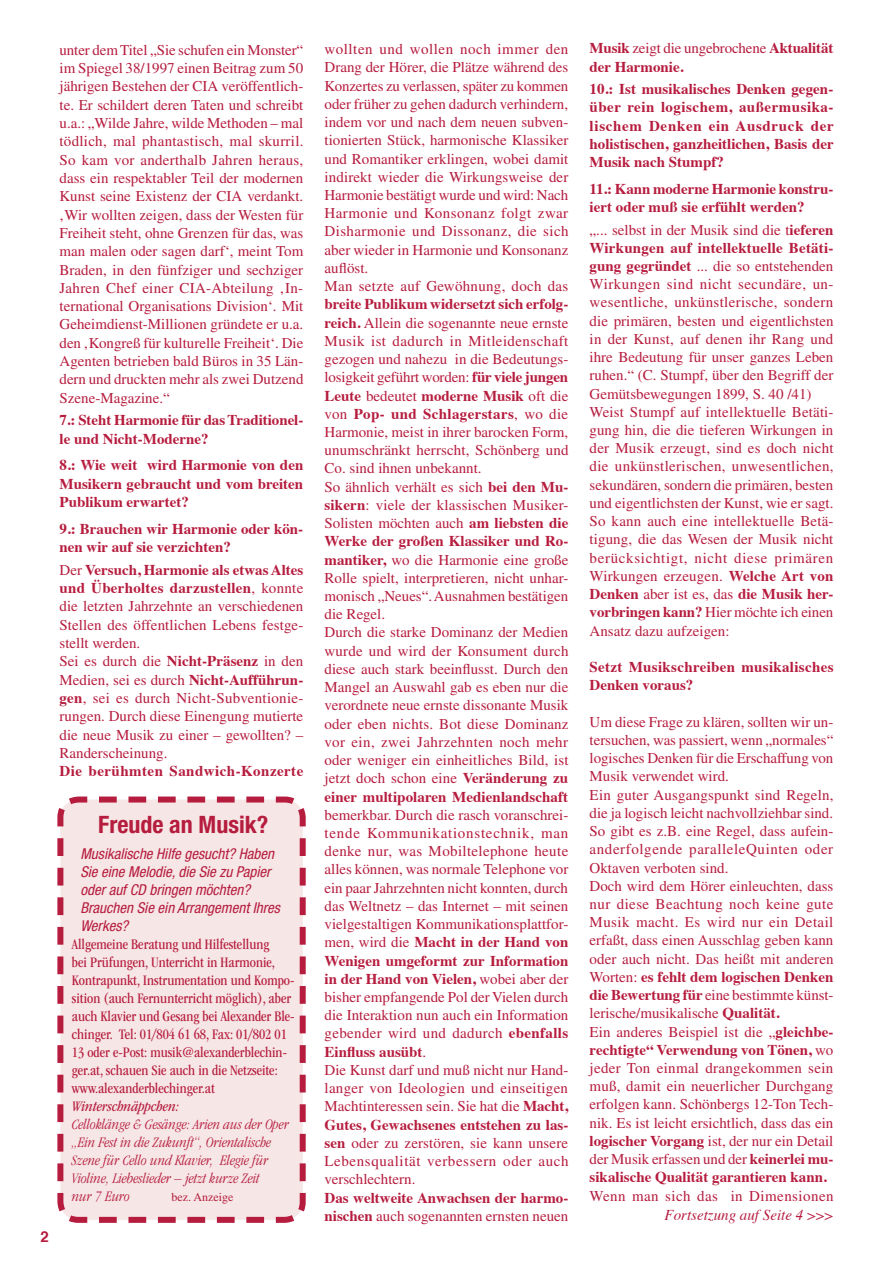
<style>
.page{position:relative;width:893px;height:1263px;background:#fff}
.page>*{position:absolute;margin:0;border:0;box-sizing:border-box;transform-origin:0 0}
.t1{font:700 condensed 24px "Helvetica Neue LT Std";color:#b61c3e}
.t2{font:15px/18.1px "Times";color:#b61c3e}
.t3{font:700 15px/18.3px "Times";color:#b61c3e}
.t4{font:condensed 15px/18px "ITC Garamond Std";color:#b61c3e}
.t5{font:italic 300 condensed 15px/18px "ITC Garamond Std";color:#b61c3e}
.t6{font:italic condensed 15px/18px "Helvetica Neue LT Std";color:#b61c3e}
.t7{font:700 15px/18.1px "Times";letter-spacing:.02em;color:#b61c3e}
.t8{font:700 15px "Times";letter-spacing:.03em;color:#b61c3e}
.t9{font:15px "Times";letter-spacing:.03em;color:#b61c3e}
.t10{font:italic 15px "Times";color:#b61c3e}
.t11{font:italic condensed 15px "ITC Garamond Std";color:#b61c3e}
.t12{font:700 15px "Helvetica";color:#b61c3e}
.t13{font:12px "Times";color:#b61c3e}
.s1{font-weight:700}
.s2{font-weight:400}
.s3{font-style:normal}
</style>
<div class="page">
<svg style="left:57px;top:796px;width:249px;height:427px;background:#f3ddde"></svg>
<p class="t2" style="left:60px;top:40px;width:246px;text-align:justify">unter dem Titel „Sie schufen ein Monster“ im Spiegel 38/1997 einen Beitrag zum 50 jährigen Bestehen der CIA veröffentlich&shy;te. Er schildert deren Taten und schreibt u.a.: „Wilde Jahre, wilde Methoden – mal tödlich, mal phantastisch, mal skurril.<br>So kam vor anderthalb Jahren heraus, dass ein respektabler Teil der modernen Kunst seine Existenz der CIA verdankt. ‚Wir wollten zeigen, dass der Westen für Freiheit steht, ohne Grenzen für das, was man malen oder sagen darf‘, meint Tom Braden, in den fünfziger und sechziger Jahren Chef einer CIA-Abteilung ‚In&shy;ternational Organisations Division‘. Mit Geheimdienst-Millionen gründete er u.a. den ‚Kongreß für kulturelle Freiheit‘. Die Agenten betrieben bald Büros in 35 Län&shy;dern und druckten mehr als zwei Dutzend Szene-Magazine.“</p>
<p class="t3" style="left:60px;top:409px;width:245px">7.: Steht Harmonie für das Traditionel&shy;le und Nicht-Moderne?</p>
<p class="t3" style="left:60px;top:455px;width:245px;text-align:justify">8.: Wie weit wird Harmonie von den Musikern gebraucht und vom breiten Publikum erwartet?</p>
<p class="t3" style="left:60px;top:518px;width:245px">9.: Brauchen wir Harmonie oder kön&shy;nen wir auf sie verzichten?</p>
<p class="t2" style="left:60px;top:560px;width:245px">Der <span class="s1">Versuch, Harmonie als etwas Altes und Überholtes darzustellen</span>, konnte die letzten Jahrzehnte an verschiedenen Stellen des öffentlichen Lebens festge&shy;stellt werden.<br>Sei es durch die <span class="s1">Nicht-Präsenz</span> in den Medien, sei es durch <span class="s1">Nicht-Aufführun&shy;gen</span>, sei es durch Nicht-Subventionie&shy;rungen. Durch diese Einengung mutierte die neue Musik zu einer – gewollten? – Randerscheinung.</p>
<p class="t8" style="left:60px;top:757px;width:245px">Die berühmten Sandwich-Konzerte</p>
<p class="t12" style="left:41px;top:1225px;width:10px">2</p>
<h1 class="t1" style="left:98px;top:810px;width:172px">Freude an Musik?</h1>
<p class="t6" style="left:80px;top:845px;width:201px">Musikalische Hilfe gesucht? Haben<br>Sie eine Melodie, die Sie zu Papier oder auf CD bringen möchten?<br>Brauchen Sie ein Arrangement Ihres<br>Werkes?</p>
<p class="t4" style="left:72px;top:936px;width:224px">Allgemeine Beratung und Hilfestellung<br>bei Prüfungen, Unterricht in Harmonie, Kontrapunkt, Instrumentation und Kompo&shy;sition (auch Fernunterricht möglich), aber auch Klavier und Gesang bei Alexander Ble&shy;chinger. Tel: 01/804 61 68, Fax: 01/802 01<br>13 oder e-Post: musik@alexanderblechin&shy;ger.at, schauen Sie auch in die Netzseite: www.alexanderblechinger.at</p>
<p class="t11" style="left:72px;top:1098px;width:109px">Winterschnäppchen:</p>
<p class="t5" style="left:72px;top:1116px;width:219px">Celloklänge &amp; Gesänge: Arien aus der Oper „Ein Fest in die Zukunft“, Orientalische Szene für Cello und Klavier, Elegie für Violine, Liebeslieder – jetzt kurze Zeit<br>nur 7 Euro</p>
<p class="t13" style="left:171px;top:1190px;width:63px">bez. Anzeige</p>
<p class="t2" style="left:325px;top:40px;width:245px">wollten und wollen noch immer den Drang der Hörer, die Plätze während des Konzertes zu verlassen, später zu kommen oder früher zu gehen dadurch verhindern, indem vor und nach dem neuen subven&shy;tionierten Stück, harmonische Klassiker und Romantiker erklingen, wobei damit indirekt wieder die Wirkungsweise der Harmonie bestätigt wurde und wird: Nach Harmonie und Konsonanz folgt zwar Disharmonie und Dissonanz, die sich aber wieder in Harmonie und Konsonanz auflöst.<br>Man setzte auf Gewöhnung, doch das</p>
<p class="t2" style="left:325px;top:295px;width:245px"><span class="s1">breite Publikum widersetzt sich erfolg&shy;reich.</span> Allein die sogenannte neue ernste Musik ist dadurch in Mitleidenschaft gezogen und nahezu in die Bedeutungs&shy;losigkeit geführt worden: <span class="s1">für viele jungen Leute</span> bedeutet <span class="s1">moderne Musik</span> oft die von <span class="s1">Pop- und Schlagerstars</span>, wo die Harmonie, meist in ihrer barocken Form, unumschränkt herrscht, Schönberg und Co. sind ihnen unbekannt.<br>So ähnlich verhält es sich <span class="s1">bei den Mu&shy;sikern</span>: viele der klassischen Musiker-Solisten möchten auch <span class="s1">am liebsten die Werke der großen Klassiker und Ro&shy;mantiker,</span> wo die Harmonie eine große Rolle spielt, interpretieren, nicht unhar&shy;monisch „Neues“. Ausnahmen bestätigen die Regel.<br>Durch die starke Dominanz der Medien wurde und wird der Konsument durch diese auch stark beeinflusst. Durch den Mangel an Auswahl gab es eben nur die verordnete neue ernste dissonante Musik oder eben nichts. Bot diese Dominanz vor ein, zwei Jahrzehnten noch mehr oder weniger ein einheitliches Bild, ist jetzt doch schon eine <span class="s1">Veränderung zu einer multipolaren Medienlandschaft</span></p>
<p class="t2" style="left:325px;top:805px;width:245px">bemerkbar. Durch die rasch voranschrei&shy;tende Kommunikationstechnik, man denke nur, was Mobiltelephone heute alles können, was normale Telephone vor ein paar Jahrzehnten nicht konnten, durch das Weltnetz – das Internet – mit seinen vielgestaltigen Kommunikationsplattfor&shy;men, wird die <span class="s1">Macht in der Hand von Wenigen umgeformt zur Information in der Hand von Vielen,</span> wobei aber der bisher empfangende Pol der Vielen durch die Interaktion nun auch ein Information gebender wird und dadurch <span class="s1">ebenfalls Einfluss ausübt</span>.<br>Die Kunst darf und muß nicht nur Hand&shy;langer von Ideologien und einseitigen Machtinteressen sein. Sie hat die <span class="s1">Macht, Gutes, Gewachsenes entstehen zu las&shy;sen</span> oder zu zerstören, sie kann unsere Lebensqualität verbessern oder auch verschlechtern.</p>
<p class="t3" style="left:325px;top:1187px;width:245px">Das weltweite Anwachsen der harmo&shy;nischen <span class="s2">auch sogenannten ernsten neuen</span></p>
<p class="t3" style="left:590px;top:38px;width:245px">Musik <span class="s2">zeigt die ungebrochene</span> Aktualität der Harmonie.</p>
<p class="t3" style="left:590px;top:78px;width:246px;text-align:justify">10.: Ist musikalisches Denken gegen&shy;über rein logischem, außermusika&shy;lischem Denken ein Ausdruck der holistischen, ganzheitlichen, Basis der Musik nach Stumpf?</p>
<p class="t3" style="left:590px;top:178px;width:245px">11.: Kann moderne Harmonie konstru&shy;iert oder muß sie erfühlt werden?</p>
<p class="t2" style="left:590px;top:220px;width:245px">„... selbst in der Musik sind die t<span class="s1">ieferen Wirkungen auf intellektuelle Betäti&shy;gung gegründet</span> ... die so entstehenden Wirkungen sind nicht secundäre, un&shy;wesentliche, unkünstlerische, sondern die primären, besten und eigentlichsten in der Kunst, auf denen ihr Rang und ihre Bedeutung für unser ganzes Leben ruhen.“ (C. Stumpf, über den Begriff der Gemütsbewegungen 1899, S. 40 /41)<br>Weist Stumpf auf intellektuelle Betäti&shy;gung hin, die die tieferen Wirkungen in der Musik erzeugt, sind es doch nicht die unkünstlerischen, unwesentlichen, sekundären, sondern die primären, besten und eigentlichsten der Kunst, wie er sagt.<br>So kann auch eine intellektuelle Betä&shy;tigung, die das Wesen der Musik nicht berücksichtigt, nicht diese primären Wirkungen erzeugen. <span class="s1">Welche Art von Denken</span> aber ist es, das <span class="s1">die Musik her&shy;vorbringen kann?</span> Hier möchte ich einen Ansatz dazu aufzeigen:</p>
<p class="t7" style="left:590px;top:656px;width:245px">Setzt Musikschreiben musikalisches<br>Denken voraus?</p>
<p class="t2" style="left:590px;top:712px;width:245px">Um diese Frage zu klären, sollten wir un&shy;tersuchen, was passiert, wenn „normales“ logisches Denken für die Erschaffung von Musik verwendet wird.<br>Ein guter Ausgangspunkt sind Regeln, die ja logisch leicht nachvollziehbar sind.<br>So gibt es z.B. eine Regel, dass aufein&shy;anderfolgende paralleleQuinten oder Oktaven verboten sind.<br>Doch wird dem Hörer einleuchten, dass nur diese Beachtung noch keine gute Musik macht. Es wird nur ein Detail erfaßt, dass einen Ausschlag geben kann oder auch nicht. Das heißt mit anderen Worten: <span class="s1">es fehlt dem logischen Denken die Bewertung für</span> eine bestimmte künst&shy;lerische/musikalische <span class="s1">Qualität.<br></span>Ein anderes Beispiel ist die „<span class="s1">gleichbe&shy;rechtigte“ Verwendung von Tönen,</span> wo jeder Ton einmal drangekommen sein muß, damit ein neuerlicher Durchgang erfolgen kann. Schönbergs 12-Ton Tech&shy;nik. Es ist leicht ersichtlich, dass das ein <span class="s1">logischer Vorgang</span> ist, der nur ein Detail der Musik erfassen und der <span class="s1">keinerlei mu&shy;sikalische Qualität garantieren kann.</span></p>
<p class="t9" style="left:590px;top:1187px;width:245px">Wenn man sich das in Dimensionen</p>
<p class="t10" style="left:664px;top:1201px;width:170px">Fortsetzung auf Seite 4 <span class="s3">&gt;&gt;&gt;</span></p>
</div>
